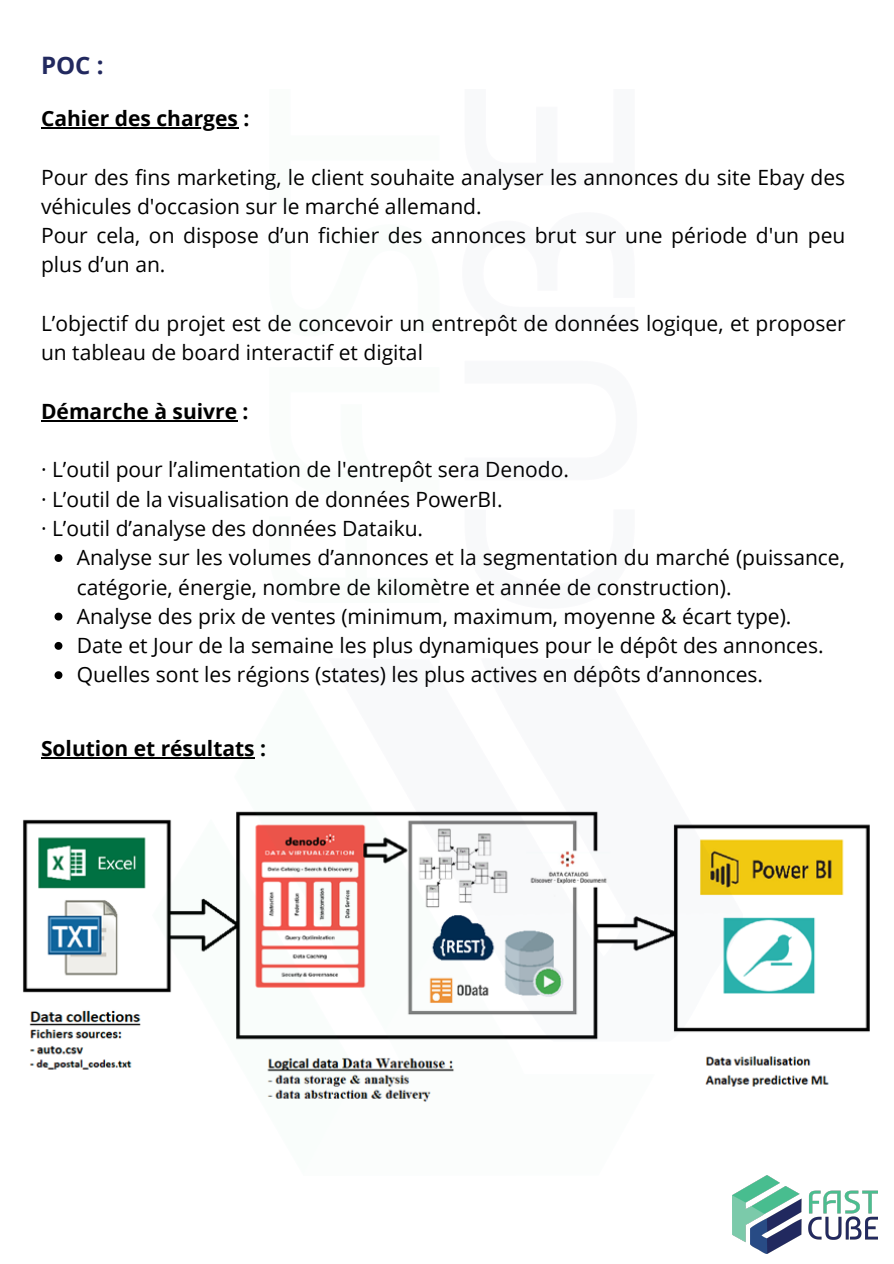
<style>
.page{position:relative;width:894px;height:1264px;background:#fff}
.page>*{position:absolute;margin:0;border:0;box-sizing:border-box;transform-origin:0 0}
.t1{font:700 24px "Open Sans";color:#22295f}
.t2{font:21px/29.2px "Open Sans";color:#000}
.t3{font:700 21px "Open Sans";color:#000}
</style>
<div class="page">
<img style="left:732px;top:1175px;width:145px;height:78px">
<svg style="left:54px;top:554px;width:8px;height:8px"></svg>
<svg style="left:54px;top:612px;width:8px;height:8px"></svg>
<svg style="left:54px;top:642px;width:8px;height:7px"></svg>
<svg style="left:54px;top:671px;width:8px;height:8px"></svg>
<hr style="left:41px;top:127px;width:197px;height:1px;background:#000">
<hr style="left:41px;top:420px;width:196px;height:1px;background:#000">
<img style="left:23px;top:819px;width:846px;height:268px">
<hr style="left:41px;top:757px;width:214px;height:1px;background:#000">
<img style="left:153px;top:127px;width:589px;height:975px">
<p class="t1" style="left:41px;top:48px;width:64px">POC :</p>
<p class="t3" style="left:41px;top:104px;width:210px">Cahier des charges :</p>
<p class="t2" style="left:41px;top:162px;width:805px">Pour des fins marketing, le client souhaite analyser les annonces du site Ebay des véhicules d'occasion sur le marché allemand.</p>
<p class="t2" style="left:41px;top:220px;width:805px">Pour cela, on dispose d’un fichier des annonces brut sur une période d'un peu plus d’un an.</p>
<p class="t2" style="left:41px;top:308px;width:806px">L’objectif du projet est de concevoir un entrepôt de données logique, et proposer un tableau de board interactif et digital</p>
<p class="t3" style="left:41px;top:396px;width:209px">Démarche à suivre :</p>
<p class="t2" style="left:41px;top:454px;width:529px">· L’outil pour l’alimentation de l'entrepôt sera Denodo.</p>
<p class="t2" style="left:41px;top:484px;width:463px">· L’outil de la visualisation de données PowerBI.</p>
<p class="t2" style="left:41px;top:513px;width:383px">· L’outil d’analyse des données Dataiku.</p>
<p class="t2" style="left:77px;top:542px;width:769px">Analyse sur les volumes d’annonces et la segmentation du marché (puissance, catégorie, énergie, nombre de kilomètre et année de construction).</p>
<p class="t2" style="left:77px;top:601px;width:716px">Analyse des prix de ventes (minimum, maximum, moyenne &amp; écart type).</p>
<p class="t2" style="left:77px;top:630px;width:748px">Date et Jour de la semaine les plus dynamiques pour le dépôt des annonces.</p>
<p class="t2" style="left:77px;top:659px;width:687px">Quelles sont les régions (states) les plus actives en dépôts d’annonces.</p>
<p class="t3" style="left:41px;top:734px;width:226px">Solution et résultats :</p>
</div>
